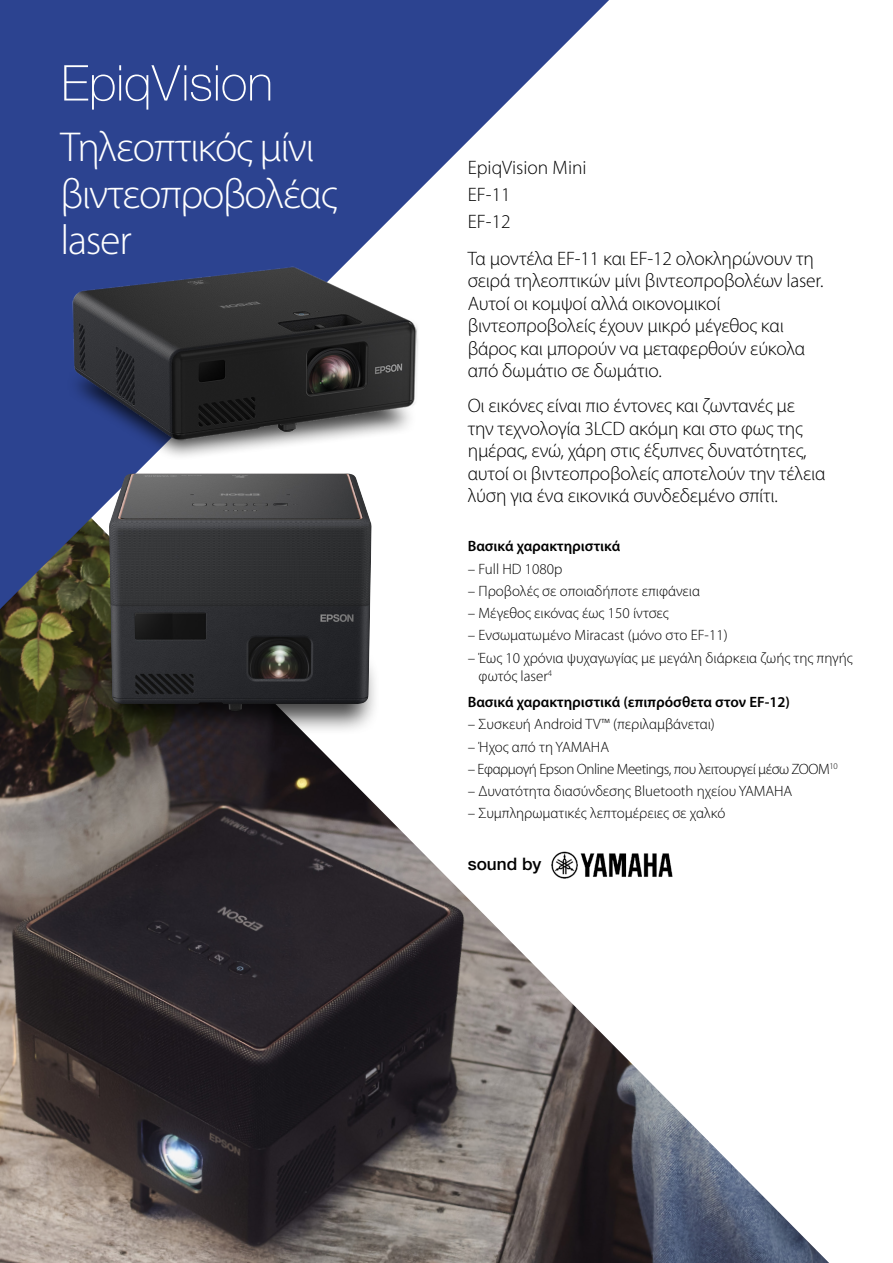
<style>
.page{position:relative;width:893px;height:1263px;background:#fff}
.page>*{position:absolute;margin:0;border:0;box-sizing:border-box;transform-origin:0 0}
.Headline_WO{font:300 42px/46.5px "Myriad Pro";letter-spacing:-.03em;color:#fff}
.Intro_Copy_Black{font:300 19.5px/22.5px "Myriad Pro";letter-spacing:-.01em;color:#000}
.t1{font:500 17.25px "Helvetica Neue LT";color:#000}
.A4_Body_Copy{font:300 15px/18px "Myriad Pro";color:#000}
.A4_Body_Copy-2{font:600 15px "Myriad Pro";color:#000}
.A4_Body_Copy-3{font:300 15px "Myriad Pro";letter-spacing:-.03em;color:#000}
</style>
<div class="page">
<img style="left:0;top:609px;width:829px;height:654px">
<svg style="left:0;top:0;width:609px;height:609px;fill:#2c4390"></svg>
<div style="left:65px;top:348px;width:353px;height:113px;background:#000;opacity:.75"></div>
<img style="left:64px;top:252px;width:361px;height:203px">
<div style="left:99px;top:649px;width:282px;height:87px;background:#000;opacity:.75"></div>
<img style="left:109px;top:473px;width:263px;height:238px">
<img style="left:551px;top:850px;width:122px;height:29px">
<svg style="left:64px;top:65px;width:206px;height:45px;background:#485c9e"></svg>
<p class="Headline_WO" style="left:60px;top:125px;width:278px">Τηλεοπτικός μίνι βιντεοπροβολέας laser</p>
<p class="Intro_Copy_Black" style="left:468px;top:157px;width:120px">EpiqVision Mini</p>
<p class="Intro_Copy_Black" style="left:468px;top:183px;width:44px">EF-11</p>
<p class="Intro_Copy_Black" style="left:468px;top:210px;width:44px">EF-12</p>
<p class="Intro_Copy_Black" style="left:468px;top:247px;width:357px">Τα μοντέλα EF-11 και EF-12 ολοκληρώνουν τη σειρά τηλεοπτικών μίνι βιντεοπροβολέων laser.<br>Αυτοί οι κομψοί αλλά οικονομικοί βιντεοπροβολείς έχουν μικρό μέγεθος και βάρος και μπορούν να μεταφερθούν εύκολα από δωμάτιο σε δωμάτιο.</p>
<p class="Intro_Copy_Black" style="left:468px;top:395px;width:359px">Οι εικόνες είναι πιο έντονες και ζωντανές με την τεχνολογία 3LCD ακόμη και στο φως της ημέρας, ενώ, χάρη στις έξυπνες δυνατότητες, αυτοί οι βιντεοπροβολείς αποτελούν την τέλεια λύση για ένα εικονικά συνδεδεμένο σπίτι.</p>
<p class="A4_Body_Copy-2" style="left:468px;top:537px;width:154px">Βασικά χαρακτηριστικά</p>
<p class="A4_Body_Copy" style="left:468px;top:560px;width:96px">– Full HD 1080p</p>
<p class="A4_Body_Copy" style="left:468px;top:582px;width:234px">– Προβολές σε οποιαδήποτε επιφάνεια</p>
<p class="A4_Body_Copy" style="left:468px;top:604px;width:203px">– Μέγεθος εικόνας έως 150 ίντσες</p>
<p class="A4_Body_Copy" style="left:468px;top:627px;width:261px">– Ενσωματωμένο Miracast (μόνο στο EF-11)</p>
<p class="A4_Body_Copy" style="left:479px;top:649px;width:376px;text-indent:-11px">– Έως 10 χρόνια ψυχαγωγίας με μεγάλη διάρκεια ζωής της πηγής φωτός laser<sup>4</sup></p>
<p class="A4_Body_Copy-2" style="left:468px;top:693px;width:324px">Βασικά χαρακτηριστικά (επιπρόσθετα στον EF-12)</p>
<p class="A4_Body_Copy" style="left:468px;top:716px;width:249px">– Συσκευή Android TV™ (περιλαμβάνεται)</p>
<p class="A4_Body_Copy" style="left:468px;top:738px;width:143px">– Ήχος από τη YAMAHA</p>
<p class="A4_Body_Copy-3" style="left:468px;top:761px;width:371px">– Εφαρμογή Epson Online Meetings, που λειτουργεί μέσω ZOOM<sup>10</sup></p>
<p class="A4_Body_Copy" style="left:468px;top:782px;width:326px">– Δυνατότητα διασύνδεσης Bluetooth ηχείου YAMAHA</p>
<p class="A4_Body_Copy" style="left:468px;top:805px;width:259px">– Συμπληρωματικές λεπτομέρειες σε χαλκό</p>
<p class="t1" style="left:468px;top:853px;width:75px">sound by</p>
</div>
